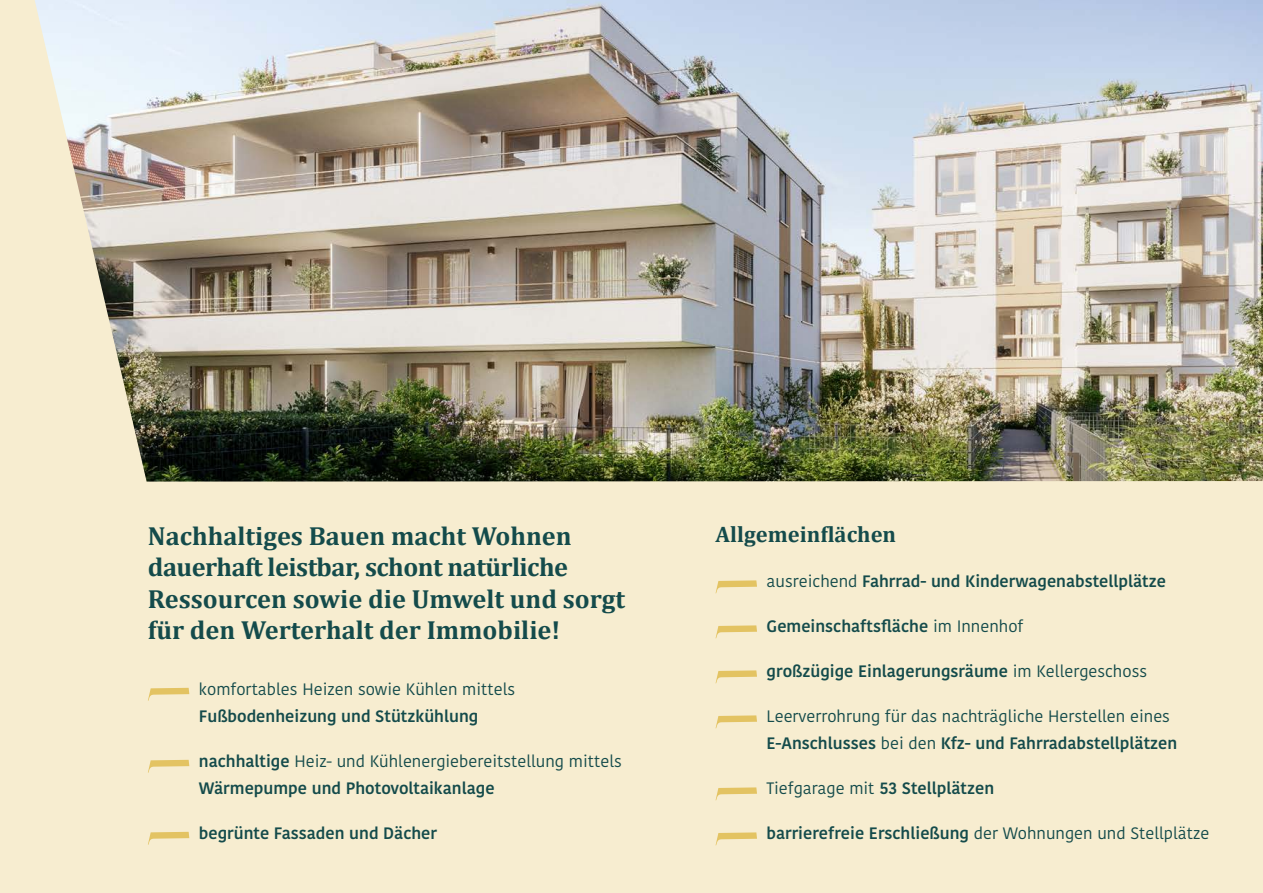
<style>
.page{position:relative;width:1263px;height:893px;background:#f7edd0}
.page>*{position:absolute;margin:0;border:0;box-sizing:border-box;transform-origin:0 0}
.t1{font:700 26.25px/31.5px "Cambria";color:#144b4b}
.t2{font:700 22.5px "Cambria";color:#144b4b}
.t3{font:600 16.5px/27px "Kohinoor Bangla";color:#144b4b}
.t4{font:16.5px/27px "Kohinoor Bangla";color:#144b4b}
.s1{font-weight:400}
.s2{font-weight:600}
</style>
<div class="page">
<img style="left:35px;top:0;width:1228px;height:482px">
<svg style="left:715px;top:580px;width:42px;height:13px"></svg>
<svg style="left:715px;top:625px;width:42px;height:13px"></svg>
<svg style="left:715px;top:670px;width:42px;height:13px"></svg>
<svg style="left:715px;top:715px;width:42px;height:13px"></svg>
<svg style="left:715px;top:787px;width:42px;height:13px"></svg>
<svg style="left:715px;top:832px;width:42px;height:13px"></svg>
<svg style="left:148px;top:688px;width:41px;height:13px"></svg>
<svg style="left:148px;top:760px;width:41px;height:13px"></svg>
<svg style="left:148px;top:832px;width:41px;height:13px"></svg>
<h1 class="t1" style="left:148px;top:519px;width:479px">Nachhaltiges Bauen macht Wohnen dauerhaft leistbar, schont natürliche Ressourcen sowie die Umwelt und sorgt für den Werterhalt der Immobilie!</h1>
<p class="t4" style="left:199px;top:675px;width:318px">komfortables Heizen sowie Kühlen mittels</p>
<p class="t3" style="left:199px;top:702px;width:281px">Fußbodenheizung und Stützkühlung</p>
<p class="t3" style="left:199px;top:747px;width:424px">nachhaltige <span class="s1">Heiz- und Kühlenergiebereitstellung mittels<br></span>Wärmepumpe und Photovoltaikanlage</p>
<p class="t3" style="left:199px;top:819px;width:240px">begrünte Fassaden und Dächer</p>
<h2 class="t2" style="left:715px;top:519px;width:182px">Allgemeinflächen</h2>
<p class="t3" style="left:767px;top:567px;width:401px"><span class="s1">ausreichend</span> Fahrrad- und Kinderwagenabstellplätze</p>
<p class="t3" style="left:767px;top:612px;width:258px">Gemeinschaftsfläche <span class="s1">im Innenhof</span></p>
<p class="t3" style="left:767px;top:657px;width:382px">großzügige Einlagerungsräume <span class="s1">im Kellergeschoss</span></p>
<p class="t4" style="left:767px;top:703px;width:412px">Leerverrohrung für das nachträgliche Herstellen eines<br><span class="s2">E-Anschlusses</span> bei den <span class="s2">Kfz- und Fahrradabstellplätzen</span></p>
<p class="t3" style="left:767px;top:774px;width:229px"><span class="s1">Tiefgarage mit</span> 53 Stellplätzen</p>
<p class="t4" style="left:767px;top:820px;width:444px"><span class="s2">barrierefreie Erschließung</span> der Wohnungen und Stellplätze</p>
</div>
